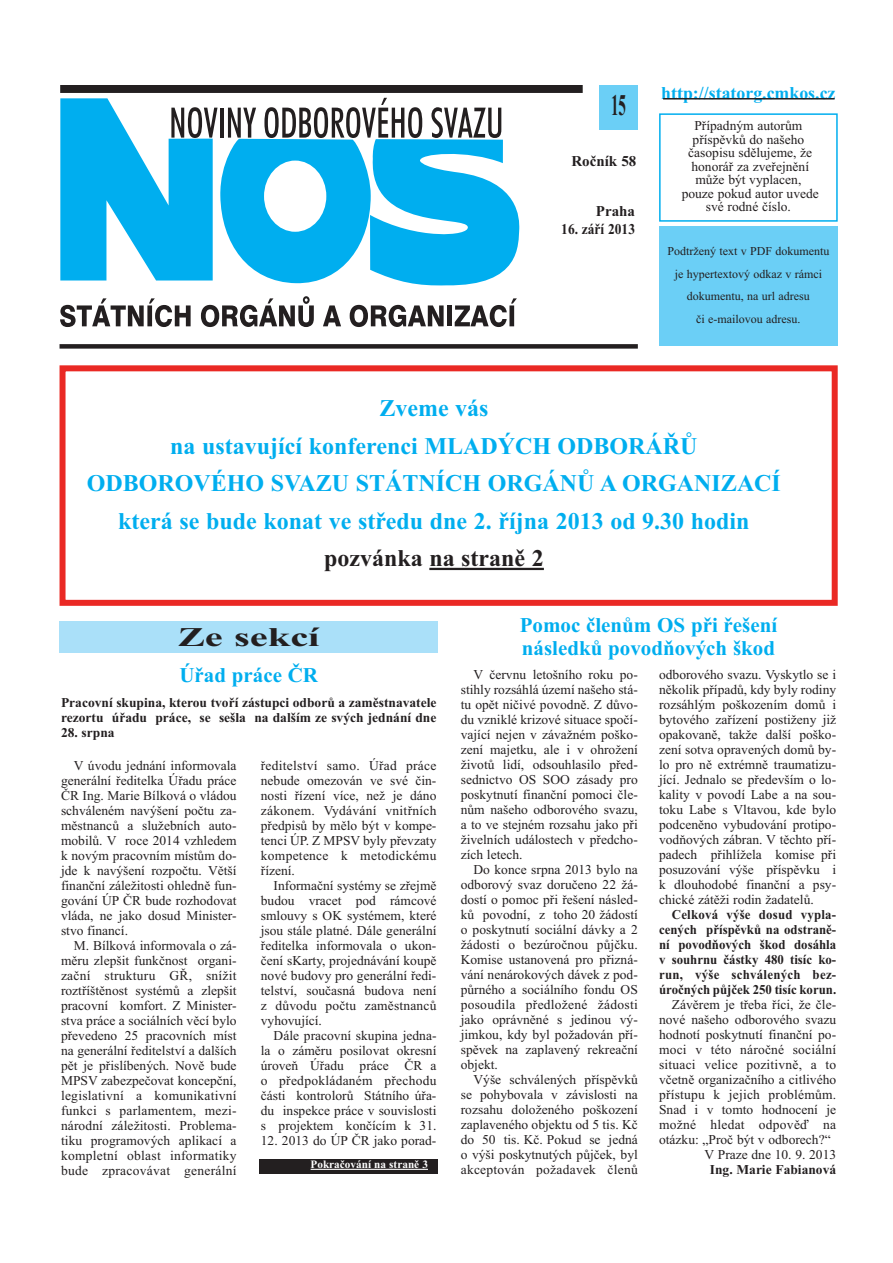
<style>
.page{position:relative;width:893px;height:1263px;background:#fff}
.page>*{position:absolute;margin:0;border:0;box-sizing:border-box;transform-origin:0 0}
.t1{font:700 30px "Times New Roman";color:#231f20;scale:.5 1}
.t2{font:700 27px "Times New Roman";color:#231f20;scale:1.5 1}
.t3{font:700 24px/37.5px "Times New Roman";color:#00aeef;text-align:center}
.t4{font:700 24px "Times New Roman";color:#231f20}
.t5{font:700 21px/22.5px "Times New Roman";color:#00aeef}
.t6{font:700 18px "Times New Roman";color:#00aeef}
.t7{font:700 15px "Times New Roman";color:#231f20}
.t8{font:700 15px "Times New Roman";color:#231f20;scale:.9 1}
.t9{font:13.5px/15px "Times New Roman";color:#231f20;text-align:justify}
.t10{font:700 13.5px/15px "Times New Roman";color:#231f20;text-align:justify;scale:.95 1}
.t11{font:700 13.5px/15px "Times New Roman";color:#231f20}
.t12{font:13.5px "Times New Roman";letter-spacing:.02em;color:#231f20}
.t13{font:12px/22.5px "Times New Roman";color:#231f20;text-align:center}
.t14{font:700 11.25px "Times New Roman";color:#fff}
</style>
<div class="page">
<svg style="left:60px;top:98px;width:460px;height:188px"></svg>
<div style="left:60px;top:85px;width:523px;height:8px;background:#231f20"></div>
<svg style="left:60px;top:298px;width:131px;height:29px"></svg>
<svg style="left:201px;top:296px;width:113px;height:31px"></svg>
<svg style="left:323px;top:305px;width:18px;height:21px"></svg>
<svg style="left:350px;top:305px;width:94px;height:22px"></svg>
<div style="left:447px;top:305px;width:5px;height:21px;background:#231f20"></div>
<svg style="left:455px;top:298px;width:62px;height:29px"></svg>
<div style="left:599px;top:85px;width:39px;height:45px;background:#6bcff6"></div>
<div style="left:60px;top:344px;width:578px;height:5px;background:#231f20"></div>
<div style="left:659px;top:113px;width:179px;height:109px;border:2px solid #00aeef"></div>
<div style="left:659px;top:226px;width:179px;height:120px;background:#6bcff6"></div>
<hr style="left:663px;top:98px;width:172px;height:2px;background:#231f20">
<div style="left:60px;top:621px;width:378px;height:32px;background:#aae0f9"></div>
<div style="left:60px;top:365px;width:778px;height:241px;border:6px solid #ea2924"></div>
<hr style="left:429px;top:568px;width:115px;height:2px;background:#231f20">
<div style="left:259px;top:1159px;width:179px;height:15px;background:#231f20"></div>
<hr style="left:311px;top:1169px;width:117px;height:1px;background:#fff">
<h1 class="t1" style="left:611px;top:87px;width:31px">15</h1>
<p class="t7" style="left:571px;top:152px;width:66px">Ročník 58</p>
<p class="t7" style="left:596px;top:202px;width:41px">Praha</p>
<p class="t8" style="left:561px;top:220px;width:83px">16. září 2013</p>
<h3 class="t6" style="left:661px;top:82px;width:176px">http://statorg.cmkos.cz</h3>
<p class="t9" style="left:682px;top:119px;width:139px;line-height:13.5px;text-align:center">Případným autorům příspěvků do našeho časopisu sdělujeme, že honorář za zveřejnění může být vyplacen, pouze pokud autor uvede své rodné číslo.</p>
<p class="t13" style="left:667px;top:240px;width:163px">Podtržený text v PDF dokumentu je hypertextový odkaz v rámci dokumentu, na url adresu<br>či e-mailovou adresu.</p>
<h3 class="t3" style="left:87px;top:389px;width:695px">Zveme vás<br>na ustavující konferenci MLADÝCH ODBORÁŘŮ ODBOROVÉHO SVAZU STÁTNÍCH ORGÁNŮ A ORGANIZACÍ která se bude konat ve středu dne 2. října 2013 od 9.30 hodin</h3>
<h3 class="t4" style="left:324px;top:544px;width:221px">pozvánka na straně 2</h3>
<h2 class="t2" style="left:178px;top:621px;width:96px">Ze sekcí</h2>
<h3 class="t5" style="left:179px;top:664px;width:140px">Úřad práce ČR</h3>
<p class="t11" style="left:61px;top:694px;width:377px">Pracovní skupina, kterou tvoří zástupci odborů a zaměstnavatele rezortu úřadu práce, se sešla na dalším ze svých jednání dne</p>
<p class="t11" style="left:61px;top:724px;width:55px">28. srpna</p>
<p class="t9" style="left:61px;top:758px;width:177px;text-indent:13px">V úvodu jednání informovala generální ředitelka Úřadu práce ČR Ing. Marie Bílková o vládou schváleném navýšení počtu za&shy;městnanců a služebních auto&shy;mobilů. V roce 2014 vzhledem k novým pracovním místům do&shy;jde k navýšení rozpočtu. Větší finanční záležitosti ohledně fun&shy;gování ÚP ČR bude rozhodovat vláda, ne jako dosud Minister&shy;stvo financí.</p>
<p class="t9" style="left:61px;top:938px;width:177px;text-indent:13px">M. Bílková informovala o zá&shy;měru zlepšit funkčnost organi&shy;zační strukturu GŘ, snížit roztříštěnost systémů a zlepšit pracovní komfort. Z Minister&shy;stva práce a sociálních věcí bylo převedeno 25 pracovních míst na generální ředitelství a dalších pět je přislíbených. Nově bude MPSV zabezpečovat koncepční, legislativní a komunikativní funkci s parlamentem, mezi&shy;národní záležitosti. Problema&shy;tiku programových aplikací a kompletní oblast informatiky bude zpracovávat generální</p>
<p class="t9" style="left:261px;top:758px;width:177px">ředitelství samo. Úřad práce nebude omezován ve své čin&shy;nosti řízení více, než je dáno zákonem. Vydávání vnitřních předpisů by mělo být v kompe&shy;tenci ÚP. Z MPSV byly převzaty kompetence k metodickému řízení.</p>
<p class="t9" style="left:261px;top:878px;width:177px;text-indent:13px">Informační systémy se zřejmě budou vracet pod rámcové smlouvy s OK systémem, které jsou stále platné. Dále generální ředitelka informovala o ukon&shy;čení sKarty, projednávání koupě nové budovy pro generální ředi&shy;telství, současná budova není z důvodu počtu zaměstnanců vyhovující.</p>
<p class="t9" style="left:261px;top:1028px;width:177px;text-indent:13px">Dále pracovní skupina jedna&shy;la o záměru posilovat okresní úroveň Úřadu práce ČR a o předpokládaném přechodu části kontrolorů Státního úřa&shy;du inspekce práce v souvislosti s projektem končícím k 31.</p>
<p class="t9" style="left:261px;top:1133px;width:177px">12. 2013 do ÚP ČR jako porad-</p>
<p class="t14" style="left:311px;top:1157px;width:119px">Pokračování na straně 3</p>
<h3 class="t5" style="left:520px;top:614px;width:259px">Pomoc členům OS při řešení následků povodňových škod</h3>
<p class="t9" style="left:461px;top:667px;width:179px;text-indent:13px">V červnu letošního roku po&shy;stihly rozsáhlá území našeho stá&shy;tu opět ničivé povodně. Z důvo&shy;du vzniklé krizové situace spočí&shy;vající nejen v závažném poško&shy;zení majetku, ale i v ohrožení životů lidí, odsouhlasilo před&shy;sednictvo OS SOO zásady pro poskytnutí finanční pomoci čle&shy;nům našeho odborového svazu, a to ve stejném rozsahu jako při živelních událostech v předcho&shy;zích letech.</p>
<p class="t9" style="left:461px;top:862px;width:179px;text-indent:13px">Do konce srpna 2013 bylo na odborový svaz doručeno 22 žá&shy;dostí o pomoc při řešení násled&shy;ků povodní, z toho 20 žádostí o poskytnutí sociální dávky a 2 žádosti o bezúročnou půjčku.<br>Komise ustanovená pro přizná&shy;vání nenárokových dávek z pod&shy;půrného a sociálního fondu OS posoudila předložené žádosti jako oprávněné s jedinou vý&shy;jimkou, kdy byl požadován pří&shy;spěvek na zaplavený rekreační objekt.</p>
<p class="t9" style="left:461px;top:1072px;width:179px;text-indent:13px">Výše schválených příspěvků se pohybovala v závislosti na rozsahu doloženého poškození zaplaveného objektu od 5 tis. Kč do 50 tis. Kč. Pokud se jedná o výši poskytnutých půjček, byl akceptován požadavek členů</p>
<p class="t9" style="left:659px;top:667px;width:179px">odborového svazu. Vyskytlo se i několik případů, kdy byly rodiny rozsáhlým poškozením domů i bytového zařízení postiženy již opakovaně, takže další poško&shy;zení sotva opravených domů by&shy;lo pro ně extrémně traumatizu&shy;jící. Jednalo se především o lo&shy;kality v povodí Labe a na sou&shy;toku Labe s Vltavou, kde bylo podceněno vybudování protipo&shy;vodňových zábran. V těchto pří&shy;padech přihlížela komise při posuzování výše příspěvku i k dlouhodobé finanční a psy&shy;chické zátěži rodin žadatelů.</p>
<p class="t10" style="left:659px;top:907px;width:188px;text-indent:13px">Celková výše dosud vypla&shy;cených příspěvků na odstraně&shy;ní povodňových škod dosáhla v souhrnu částky 480 tisíc ko&shy;run, výše schválených bez&shy;úročných půjček 250 tisíc korun.</p>
<p class="t9" style="left:672px;top:997px;width:166px">Závěrem je třeba říci, že čle-</p>
<p class="t9" style="left:659px;top:1012px;width:179px">nové našeho odborového svazu</p>
<p class="t9" style="left:659px;top:1027px;width:179px">hodnotí poskytnutí finanční po-</p>
<p class="t9" style="left:659px;top:1042px;width:179px">moci v této náročné sociální</p>
<p class="t9" style="left:659px;top:1057px;width:179px">situaci velice pozitivně, a to</p>
<p class="t9" style="left:659px;top:1072px;width:179px">včetně organizačního a citlivého</p>
<p class="t9" style="left:659px;top:1087px;width:179px">přístupu k jejich problémům.</p>
<p class="t9" style="left:659px;top:1102px;width:179px">Snad i v tomto hodnocení je</p>
<p class="t12" style="left:659px;top:1116px;width:179px">možné hledat odpověď na</p>
<p class="t9" style="left:659px;top:1132px;width:173px">otázku: „Proč být v odborech?“</p>
<p class="t9" style="left:705px;top:1147px;width:133px">V Praze dne 10. 9. 2013</p>
<p class="t11" style="left:710px;top:1162px;width:128px">Ing. Marie Fabianová</p>
</div>
